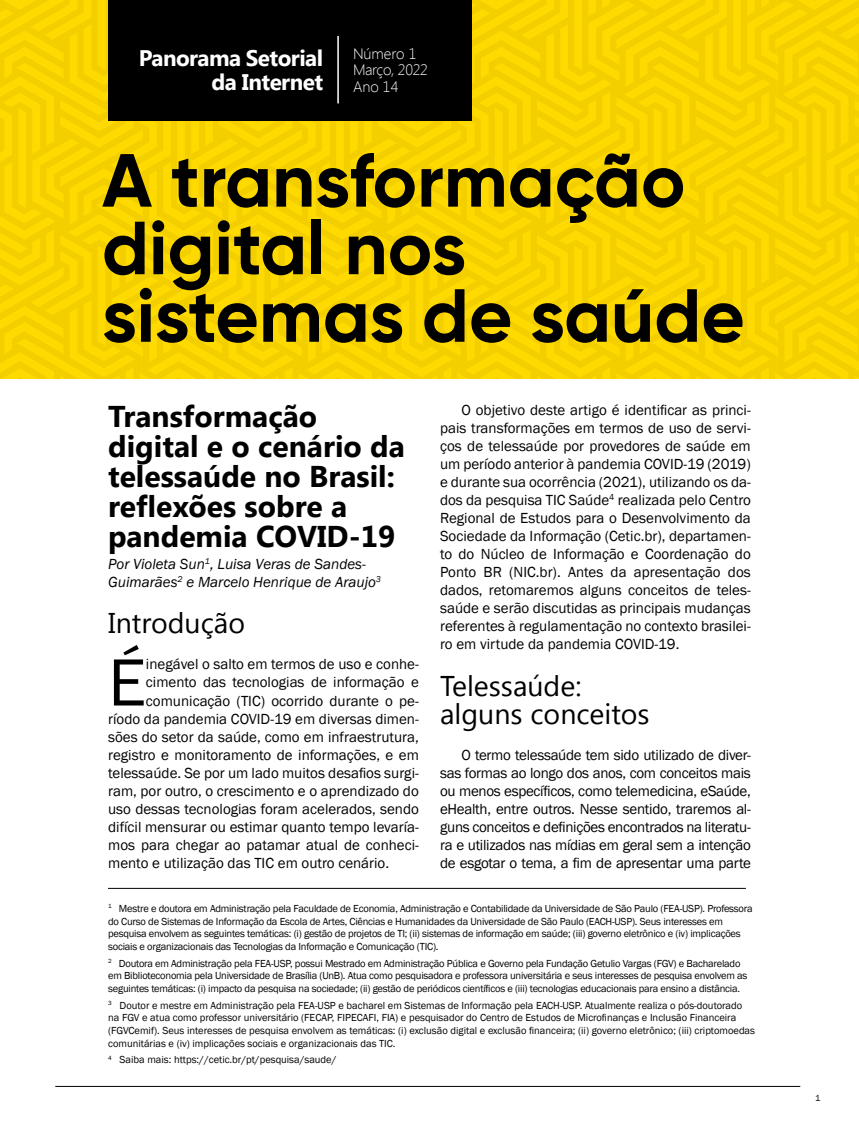
<style>
.page{position:relative;width:859px;height:1132px;background:#fff}
.page>*{position:absolute;margin:0;border:0;box-sizing:border-box;transform-origin:0 0}
.t1{font:700 75px/67.5px "Gilroy";color:#000}
.t2{font:69px "Franklin Gothic";color:#000}
.t3{font:700 30px/30px "Segoe UI";color:#000}
.t4{font:28.5px/28.5px "Segoe UI";color:#000}
.t5{font:700 22.5px/24px "Segoe UI";letter-spacing:-.025em;color:#fff;text-align:right}
.t6{font:15px/18px "Franklin Gothic";color:#000;text-align:justify}
.t7{font:italic 15px/18px "Franklin Gothic";color:#000}
.t8{font:300 15px/16.5px "Segoe UI";letter-spacing:-.02em;color:#fff}
.t9{font:10.5px/12.6px "Franklin Gothic";letter-spacing:-.02em;color:#000}
.t10{font:10.5px/12.6px "Franklin Gothic";color:#000}
.t11{font:9px "Franklin Gothic";color:#000}
</style>
<div class="page">
<hr style="left:55px;top:1085px;width:745px;height:1px;background:#000">
<div style="left:163px;top:181px;width:296px;height:197px;background:#f9d400"></div>
<svg style="left:437px;top:290px;width:22px;height:56px"></svg>
<div style="left:459px;top:181px;width:246px;height:197px;background:#f8d400"></div>
<svg style="left:163px;top:120px;width:224px;height:61px;background:#f5d100"></svg>
<div style="left:0;top:0;width:163px;height:378px;background:#f9d400"></div>
<svg style="left:256px;top:177px;width:13px;height:4px"></svg>
<div style="left:472px;top:0;width:233px;height:181px;background:#fad500"></div>
<div style="left:387px;top:107px;width:94px;height:83px;background:#f8d400"></div>
<svg style="left:574px;top:177px;width:13px;height:4px"></svg>
<svg style="left:705px;top:0;width:154px;height:378px;background:#fad500"></svg>
<div style="left:108px;top:0;width:364px;height:120px;background:#000"></div>
<hr style="left:337px;top:36px;width:2px;height:67px;background:#fff">
<hr style="left:108px;top:887px;width:638px;height:1px;background:#000">
<h3 class="t5" style="left:139px;top:45px;width:186px">Panorama Setorial da Internet</h3>
<p class="t8" style="left:353px;top:45px;width:76px">Número 1<br>Março, 2022<br>Ano 14</p>
<h1 class="t1" style="left:102px;top:146px;width:644px">A transformação digital nos sistemas de saúde</h1>
<h3 class="t3" style="left:108px;top:399px;width:298px">Transformação digital e o cenário da telessaúde no Brasil: reflexões sobre a pandemia COVID-19</h3>
<p class="t7" style="left:108px;top:555px;width:274px">Por Violeta Sun<sup>1</sup>, Luisa Veras de Sandes-<br>Guimarães<sup>2</sup> e Marcelo Henrique de Araujo<sup>3</sup></p>
<h3 class="t4" style="left:108px;top:607px;width:138px">Introdução</h3>
<h2 class="t2" style="left:108px;top:639px;width:39px">É</h2>
<p class="t6" style="left:146px;top:655px;width:274px">inegável o salto em termos de uso e conhe-</p>
<p class="t6" style="left:146px;top:673px;width:274px">cimento das tecnologias de informação e</p>
<p class="t6" style="left:146px;top:691px;width:274px">comunicação (TIC) ocorrido durante o pe-</p>
<p class="t6" style="left:108px;top:709px;width:312px">ríodo da pandemia COVID-19 em diversas dimen-</p>
<p class="t6" style="left:108px;top:727px;width:312px">sões do setor da saúde, como em infraestrutura,</p>
<p class="t6" style="left:108px;top:745px;width:312px">registro e monitoramento de informações, e em</p>
<p class="t6" style="left:108px;top:763px;width:312px">telessaúde. Se por um lado muitos desafios surgi-</p>
<p class="t6" style="left:108px;top:781px;width:312px">ram, por outro, o crescimento e o aprendizado do</p>
<p class="t6" style="left:108px;top:799px;width:312px">uso dessas tecnologias foram acelerados, sendo</p>
<p class="t6" style="left:108px;top:817px;width:312px">difícil mensurar ou estimar quanto tempo levaría-</p>
<p class="t6" style="left:108px;top:835px;width:312px">mos para chegar ao patamar atual de conheci-</p>
<p class="t6" style="left:108px;top:853px;width:282px">mento e utilização das TIC em outro cenário.</p>
<p class="t6" style="left:440px;top:401px;width:312px;text-indent:21px">O objetivo deste artigo é identificar as princi&shy;pais transformações em termos de uso de servi&shy;ços de telessaúde por provedores de saúde em um período anterior à pandemia COVID-19 (2019) e durante sua ocorrência (2021), utilizando os da&shy;dos da pesquisa TIC Saúde<sup>4</sup> realizada pelo Centro Regional de Estudos para o Desenvolvimento da Sociedade da Informação (Cetic.br), departamen&shy;to do Núcleo de Informação e Coordenação do Ponto BR (NIC.br). Antes da apresentação dos dados, retomaremos alguns conceitos de teles&shy;saúde e serão discutidas as principais mudanças referentes à regulamentação no contexto brasilei&shy;ro em virtude da pandemia COVID-19.</p>
<h3 class="t4" style="left:440px;top:669px;width:211px">Telessaúde: alguns conceitos</h3>
<p class="t6" style="left:440px;top:746px;width:312px;text-indent:21px">O termo telessaúde tem sido utilizado de diver&shy;sas formas ao longo dos anos, com conceitos mais ou menos específicos, como telemedicina, eSaúde, eHealth, entre outros. Nesse sentido, traremos al&shy;guns conceitos e definições encontrados na literatu&shy;ra e utilizados nas mídias em geral sem a intenção de esgotar o tema, a fim de apresentar uma parte</p>
<p class="t9" style="left:108px;top:902px;width:646px"><sup>1</sup> Mestre e doutora em Administração pela Faculdade de Economia, Administração e Contabilidade da Universidade de São Paulo (FEA-USP). Professora do Curso de Sistemas de Informação da Escola de Artes, Ciências e Humanidades da Universidade de São Paulo (EACH-USP). Seus interesses em pesquisa envolvem as seguintes temáticas: (i) gestão de projetos de TI; (ii) sistemas de informação em saúde; (iii) governo eletrônico e (iv) implicações sociais e organizacionais das Tecnologias da Informação e Comunicação (TIC).</p>
<p class="t9" style="left:108px;top:956px;width:641px"><sup>2</sup> Doutora em Administração pela FEA-USP, possui Mestrado em Administração Pública e Governo pela Fundação Getulio Vargas (FGV) e Bacharelado em Biblioteconomia pela Universidade de Brasília (UnB). Atua como pesquisadora e professora universitária e seus interesses de pesquisa envolvem as seguintes temáticas: (i) impacto da pesquisa na sociedade; (ii) gestão de periódicos científicos e (iii) tecnologias educacionais para ensino a distância.</p>
<p class="t10" style="left:108px;top:998px;width:648px"><sup>3</sup> Doutor e mestre em Administração pela FEA-USP e bacharel em Sistemas de Informação pela EACH-USP. Atualmente realiza o pós-doutorado na FGV e atua como professor universitário (FECAP, FIPECAFI, FIA) e pesquisador do Centro de Estudos de Microfinanças e Inclusão Financeira (FGVCemif). Seus interesses de pesquisa envolvem as temáticas: (i) exclusão digital e exclusão financeira; (ii) governo eletrônico; (iii) criptomoedas comunitárias e (iv) implicações sociais e organizacionais das TIC.</p>
<p class="t10" style="left:108px;top:1053px;width:230px"><sup>4</sup> Saiba mais: https://cetic.br/pt/pesquisa/saude/</p>
<p class="t11" style="left:815px;top:1091px;width:7px">1</p>
</div>
